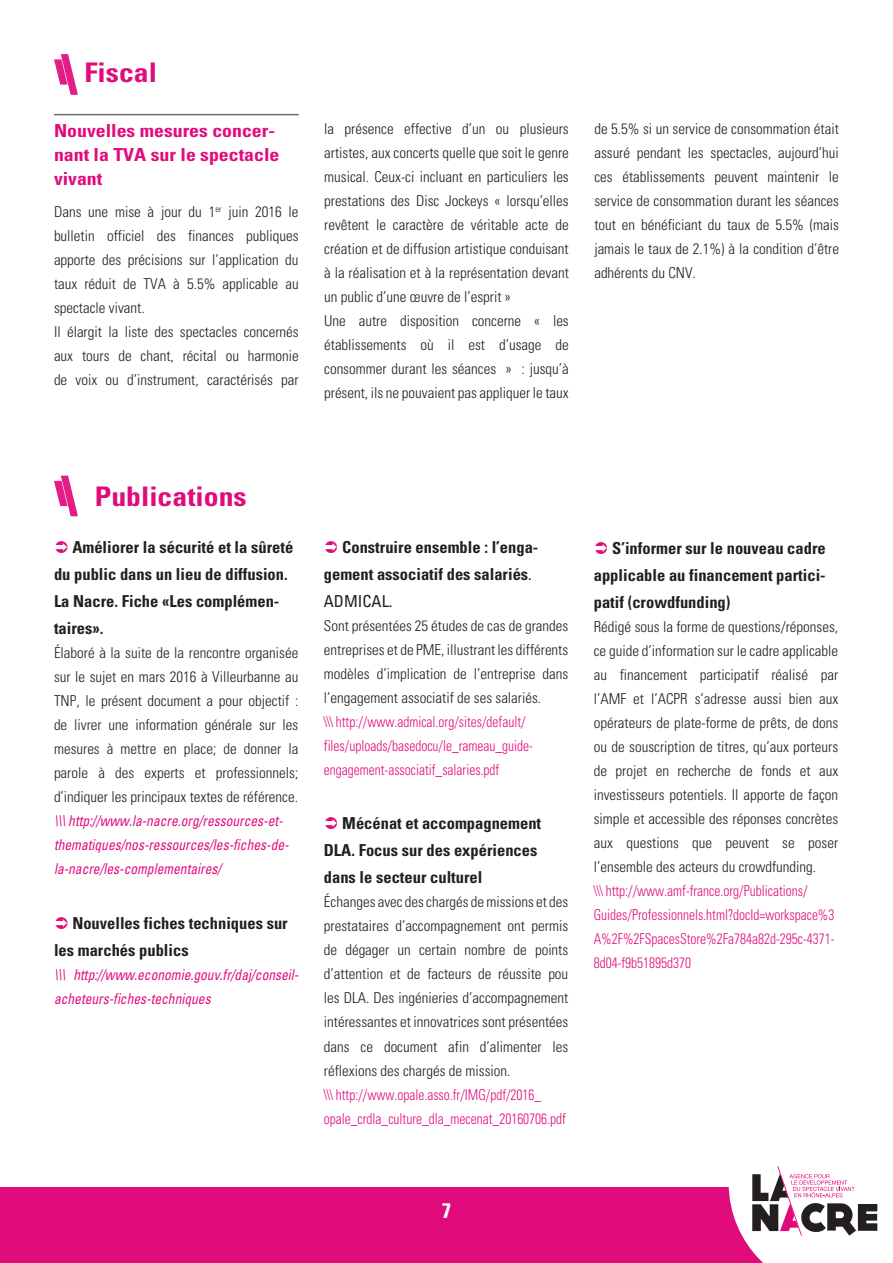
<style>
.page{position:relative;width:893px;height:1263px;background:#fff}
.page>*{position:absolute;margin:0;border:0;box-sizing:border-box;transform-origin:0 0}
.Titre_partie{font:700 condensed 27px "Univers";color:#e10c7c;scale:1.1 1}
.t1{font:700 condensed 21px "Univers";color:#fff}
.Titre{font:700 condensed 18px/24px "Univers";color:#e10c7c;scale:1.1 1}
.Titres_sommaire{font:700 condensed 16.5px/27px "Univers";color:#231f20}
.Corps_de_texte{font:300 condensed 15px/24px "Univers";color:#231f20;text-align:justify}
.Style_liens{font:300 condensed 15px/24px "Univers";color:#e10c7c;scale:.9 1}
.Style_liens-2{font:italic condensed 15px/24px "Univers";color:#e10c7c;scale:.9 1}
.s1{font-weight:400}
</style>
<div class="page">
<div style="left:0;top:1188px;width:893px;height:75px;background:#e10c7c"></div>
<svg style="left:729px;top:1166px;width:164px;height:97px"></svg>
<hr style="left:54px;top:114px;width:245px;height:1px;background:#6c6d70">
<svg style="left:54px;top:54px;width:24px;height:41px"></svg>
<svg style="left:54px;top:475px;width:24px;height:41px"></svg>
<p class="Titre_partie" style="left:84px;top:56px;width:67px">Fiscal</p>
<p class="Titre" style="left:54px;top:118px;width:206px">Nouvelles mesures concer&shy;nant la TVA sur le spectacle vivant</p>
<p class="Corps_de_texte" style="left:54px;top:200px;width:246px">Dans une mise à jour du 1<sup>er</sup> juin 2016 le bulletin officiel des finances publiques apporte des précisions sur l’application du taux réduit de TVA à 5.5% applicable au spectacle vivant.</p>
<p class="Corps_de_texte" style="left:54px;top:320px;width:246px">Il élargit la liste des spectacles concernés aux tours de chant, récital ou harmonie de voix ou d’instrument, caractérisés par</p>
<p class="Corps_de_texte" style="left:324px;top:117px;width:246px">la présence effective d’un ou plusieurs artistes, aux concerts quelle que soit le genre musical. Ceux-ci incluant en particuliers les prestations des Disc Jockeys « lorsqu’elles revêtent le caractère de véritable acte de création et de diffusion artistique conduisant à la réalisation et à la représentation devant un public d’une œuvre de l’esprit »</p>
<p class="Corps_de_texte" style="left:324px;top:309px;width:246px">Une autre disposition concerne « les établissements où il est d’usage de consommer durant les séances » : jusqu’à présent, ils ne pouvaient pas appliquer le taux</p>
<p class="Corps_de_texte" style="left:594px;top:117px;width:246px">de 5.5% si un service de consommation était assuré pendant les spectacles, aujourd’hui ces établissements peuvent maintenir le service de consommation durant les séances tout en bénéficiant du taux de 5.5% (mais jamais le taux de 2.1%) à la condition d’être adhérents du CNV.</p>
<p class="Titre_partie" style="left:95px;top:479px;width:140px">Publications</p>
<p class="Titres_sommaire" style="left:54px;top:534px;width:241px;text-indent:18px">Améliorer la sécurité et la sûreté du public dans un lieu de diffusion.<br>La Nacre. Fiche «Les complémen&shy;taires».</p>
<p class="Corps_de_texte" style="left:54px;top:641px;width:246px">Élaboré à la suite de la rencontre organisée sur le sujet en mars 2016 à Villeurbanne au TNP, le présent document a pour objectif : de livrer une information générale sur les mesures à mettre en place; de donner la parole à des experts et professionnels; d’indiquer les principaux textes de référence.</p>
<p class="Style_liens-2" style="left:54px;top:809px;width:262px">\\\ http://www.la-nacre.org/ressources-et&shy;thematiques/nos-ressources/les-fiches-de&shy;la-nacre/les-complementaires/</p>
<p class="Titres_sommaire" style="left:54px;top:909px;width:235px;text-indent:18px">Nouvelles fiches techniques sur les marchés publics</p>
<p class="Style_liens-2" style="left:54px;top:962px;width:273px">\\\ http://www.economie.gouv.fr/daj/conseil&shy;acheteurs-fiches-techniques</p>
<p class="Titres_sommaire" style="left:324px;top:534px;width:216px;text-indent:18px">Construire ensemble : l’enga&shy;gement associatif des salariés<span class="s1">.<br>ADMICAL.</span></p>
<p class="Corps_de_texte" style="left:324px;top:614px;width:246px">Sont présentées 25 études de cas de grandes entreprises et de PME, illustrant les différents modèles d’implication de l’entreprise dans l’engagement associatif de ses salariés.</p>
<p class="Style_liens" style="left:324px;top:710px;width:234px">\\\ http://www.admical.org/sites/default/ files/uploads/basedocu/le_rameau_guide&shy;engagement-associatif_salaries.pdf</p>
<p class="Titres_sommaire" style="left:324px;top:810px;width:219px;text-indent:18px">Mécénat et accompagnement<br>DLA. Focus sur des expériences dans le secteur culturel</p>
<p class="Corps_de_texte" style="left:324px;top:890px;width:246px">Échanges avec des chargés de missions et des prestataires d’accompagnement ont permis de dégager un certain nombre de points d’attention et de facteurs de réussite pou les DLA. Des ingénieries d’accompagnement intéressantes et innovatrices sont présentées dans ce document afin d’alimenter les réflexions des chargés de mission.</p>
<p class="Style_liens" style="left:324px;top:1082px;width:271px">\\\ http://www.opale.asso.fr/IMG/pdf/2016_ opale_crdla_culture_dla_mecenat_20160706.pdf</p>
<p class="Titres_sommaire" style="left:594px;top:534px;width:233px;text-align:justify;text-indent:18px">S’informer sur le nouveau cadre applicable au financement partici&shy;patif (crowdfunding)</p>
<p class="Corps_de_texte" style="left:594px;top:614px;width:246px">Rédigé sous la forme de questions/réponses, ce guide d’information sur le cadre applicable au financement participatif réalisé par l’AMF et l’ACPR s’adresse aussi bien aux opérateurs de plate-forme de prêts, de dons ou de souscription de titres, qu’aux porteurs de projet en recherche de fonds et aux investisseurs potentiels. Il apporte de façon simple et accessible des réponses concrètes aux questions que peuvent se poser l’ensemble des acteurs du crowdfunding.</p>
<p class="Style_liens" style="left:594px;top:878px;width:269px">\\\ http://www.amf-france.org/Publications/ Guides/Professionnels.html?docId=workspace%3<br>A%2F%2FSpacesStore%2Fa784a82d-295c-4371- 8d04-f9b51895d370</p>
<h2 class="t1" style="left:442px;top:1197px;width:11px">7</h2>
</div>
